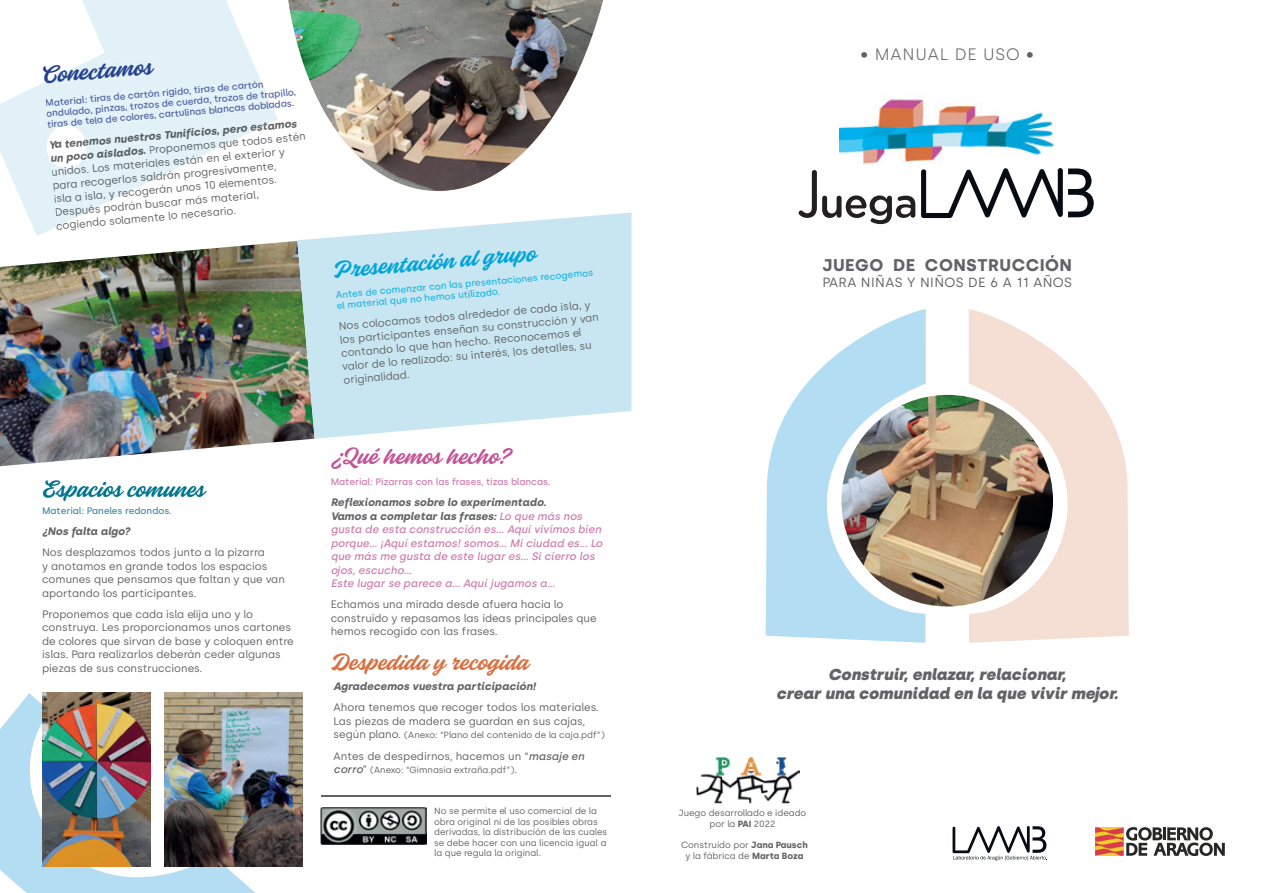
<style>
.page{position:relative;width:1263px;height:893px;background:#fff}
.page>*{position:absolute;margin:0;border:0;box-sizing:border-box;transform-origin:0 0}
.t1{font:24.3px "Fineday Style One";color:#00a4d8}
.t2{font:24.3px "Fineday Style One";color:#d77141}
.t3{font:24.3px "Fineday Style One";color:#00748c}
.t4{font:24.3px "Fineday Style One";color:#c35297}
.t5{font:24.3px "Fineday Style One";color:#25408d}
.t6{font:700 16.95px "Silka";letter-spacing:.03em;color:#636366}
.t7{font:300 16.5px "Silka";letter-spacing:.05em;color:#636366}
.t8{font:italic 900 15.9px/18.1px "Silka";color:#636366;text-align:center}
.t9{font:13.35px "Silka";letter-spacing:.03em;color:#636366}
.t10{font:10.8px/13.5px "Silka";color:#636366}
.t11{font:10.8px/13.5px "Silka";color:#575f63}
.t12{font:italic 500 10.8px/13.5px "Silka";color:#ce7cac}
.t13{font:italic 700 10.8px "Silka";color:#636366}
.t14{font:500 9.45px/10.8px "Silka";color:#5060a1}
.t15{font:500 9.45px/10.8px "Silka";color:#25b5e0}
.t16{font:500 9.45px "Silka";color:#ce7cac}
.t17{font:500 9.45px "Silka";color:#458ca1}
.t18{font:9px/10.5px "Silka";color:#636366;text-align:center}
.s1{font-weight:700;font-style:italic}
.s2{font-weight:700;color:#636366}
.s3{font-size:10.8px}
.s4{font-weight:500;font-style:italic}
.s5{font-weight:500;font-style:italic;font-size:10.8px}
.s6{font-weight:700}
</style>
<div class="page">
<svg style="left:0;top:693px;width:268px;height:200px;fill:#b3ddf2"></svg>
<svg style="left:952px;top:826px;width:95px;height:34px"></svg>
<img style="left:839px;top:99px;width:216px;height:65px">
<svg style="left:921px;top:168px;width:173px;height:50px"></svg>
<svg style="left:799px;top:170px;width:116px;height:54px"></svg>
<img style="left:0;top:241px;width:311px;height:225px">
<svg style="left:297px;top:213px;width:334px;height:226px;background:#cbe6ef"></svg>
<img style="left:42px;top:692px;width:108px;height:174px">
<img style="left:165px;top:692px;width:137px;height:174px">
<svg style="left:0;top:0;width:278px;height:236px"></svg>
<svg style="left:44px;top:57px;width:229px;height:170px"></svg>
<img style="left:288px;top:0;width:315px;height:191px">
<svg style="left:766px;top:309px;width:160px;height:334px;fill:#b3ddf2"></svg>
<svg style="left:969px;top:309px;width:160px;height:334px;fill:#f5dfd5"></svg>
<img style="left:841px;top:395px;width:212px;height:211px;border-radius:106px">
<img style="left:320px;top:807px;width:106px;height:38px">
<hr style="left:321px;top:795px;width:289px;height:1px;background:#636366">
<img style="left:696px;top:757px;width:103px;height:47px">
<svg style="left:1095px;top:827px;width:130px;height:29px"></svg>
<h1 class="t5" style="left:42px;top:62px;width:102px;rotate:-5deg">Conectamos</h1>
<p class="t14" style="left:45px;top:98px;width:252px;rotate:-5deg">Material: tiras de cartón rígido, tiras de cartón ondulado, pinzas, trozos de cuerda, trozos de trapillo, tiras de tela de colores, cartulinas blancas dobladas.</p>
<p class="t11" style="left:48px;top:138px;width:258px;rotate:-5deg"><span class="s1">Ya tenemos nuestros Tunificios, pero estamos un poco aislados.</span> Proponemos que todos estén unidos. Los materiales están en el exterior y para recogerlos saldrán progresivamente,<br>isla a isla, y recogerán unos 10 elementos.<br>Después podrán buscar más material, cogiendo solamente lo necesario.</p>
<h1 class="t1" style="left:332px;top:257px;width:204px;rotate:-5deg">Presentación al grupo</h1>
<p class="t15" style="left:335px;top:290px;width:260px;rotate:-5deg">Antes de comenzar con las presentaciones recogemos el material que no hemos utilizado.</p>
<p class="t10" style="left:338px;top:320px;width:261px;rotate:-5deg">Nos colocamos todos alrededor de cada isla, y los participantes enseñan su construcción y van contando lo que han hecho. Reconocemos el valor de lo realizado: su interés, los detalles, su originalidad.</p>
<h1 class="t4" style="left:331px;top:443px;width:181px">¿Qué hemos hecho?</h1>
<h1 class="t3" style="left:42px;top:475px;width:164px">Espacios comunes</h1>
<p class="t16" style="left:331px;top:476px;width:221px">Material: Pizarras con las frases, tizas blancas.</p>
<p class="t12" style="left:331px;top:496px;width:273px"><span class="s2">Reflexionamos sobre lo experimentado.<br>Vamos a completar las frases:</span> Lo que más nos gusta de esta construcción es… Aquí vivimos bien porque… ¡Aquí estamos! somos… Mi ciudad es… Lo que más me gusta de este lugar es… Si cierro los ojos, escucho…<br>Este lugar se parece a… Aquí jugamos a…</p>
<p class="t10" style="left:331px;top:598px;width:267px">Echamos una mirada desde afuera hacia lo construido y repasamos las ideas principales que hemos recogido con las frases.</p>
<p class="t17" style="left:42px;top:505px;width:131px">Material: Paneles redondos.</p>
<p class="t13" style="left:42px;top:525px;width:90px">¿Nos falta algo?</p>
<p class="t10" style="left:42px;top:546px;width:244px">Nos desplazamos todos junto a la pizarra<br>y anotamos en grande todos los espacios comunes que pensamos que faltan y que van aportando los participantes.</p>
<p class="t10" style="left:42px;top:607px;width:253px">Proponemos que cada isla elija uno y lo construya. Les proporcionamos unos cartones de colores que sirvan de base y coloquen entre islas. Para realizarlos deberán ceder algunas piezas de sus construcciones.</p>
<h1 class="t2" style="left:331px;top:649px;width:199px">Despedida y recogida</h1>
<p class="t13" style="left:334px;top:680px;width:204px">Agradecemos vuestra participación!</p>
<p class="t10" style="left:334px;top:701px;width:267px">Ahora tenemos que recoger todos los materiales.<br>Las piezas de madera se guardan en sus cajas,</p>
<p class="t18" style="left:334px;top:730px;width:273px"><span class="s3">según plano.</span> (Anexo: “Plano del contenido de la caja.pdf”)</p>
<p class="t10" style="left:334px;top:749px;width:252px">Antes de despedirnos, hacemos un “<span class="s4">masaje en</span></p>
<p class="t18" style="left:334px;top:765px;width:185px"><span class="s5">corro</span><span class="s3">”</span> (Anexo: “Gimnasia extraña.pdf”)<span class="s3">.</span></p>
<h3 class="t7" style="left:861px;top:44px;width:175px">• MANUAL DE USO •</h3>
<h2 class="t6" style="left:822px;top:255px;width:251px">JUEGO DE CONSTRUCCIÓN</h2>
<p class="t9" style="left:822px;top:275px;width:251px">PARA NIÑAS Y NIÑOS DE 6 A 11 AÑOS</p>
<h3 class="t8" style="left:776px;top:666px;width:343px">Construir, enlazar, relacionar,<br>crear una comunidad en la que vivir mejor.</h3>
<p class="t18" style="left:434px;top:806px;width:175px;text-align:left">No se permite el uso comercial de la obra original ni de las posibles obras derivadas, la distribución de las cuales se debe hacer con una licencia igual a la que regula la original.</p>
<p class="t18" style="left:678px;top:808px;width:129px">Juego desarrollado e ideado por la <span class="s6">PAI</span> 2022</p>
<p class="t18" style="left:681px;top:840px;width:128px">Construido por <span class="s6">Jana Pausch </span>y la fábrica de <span class="s6">Marta Boza</span></p>
</div>
